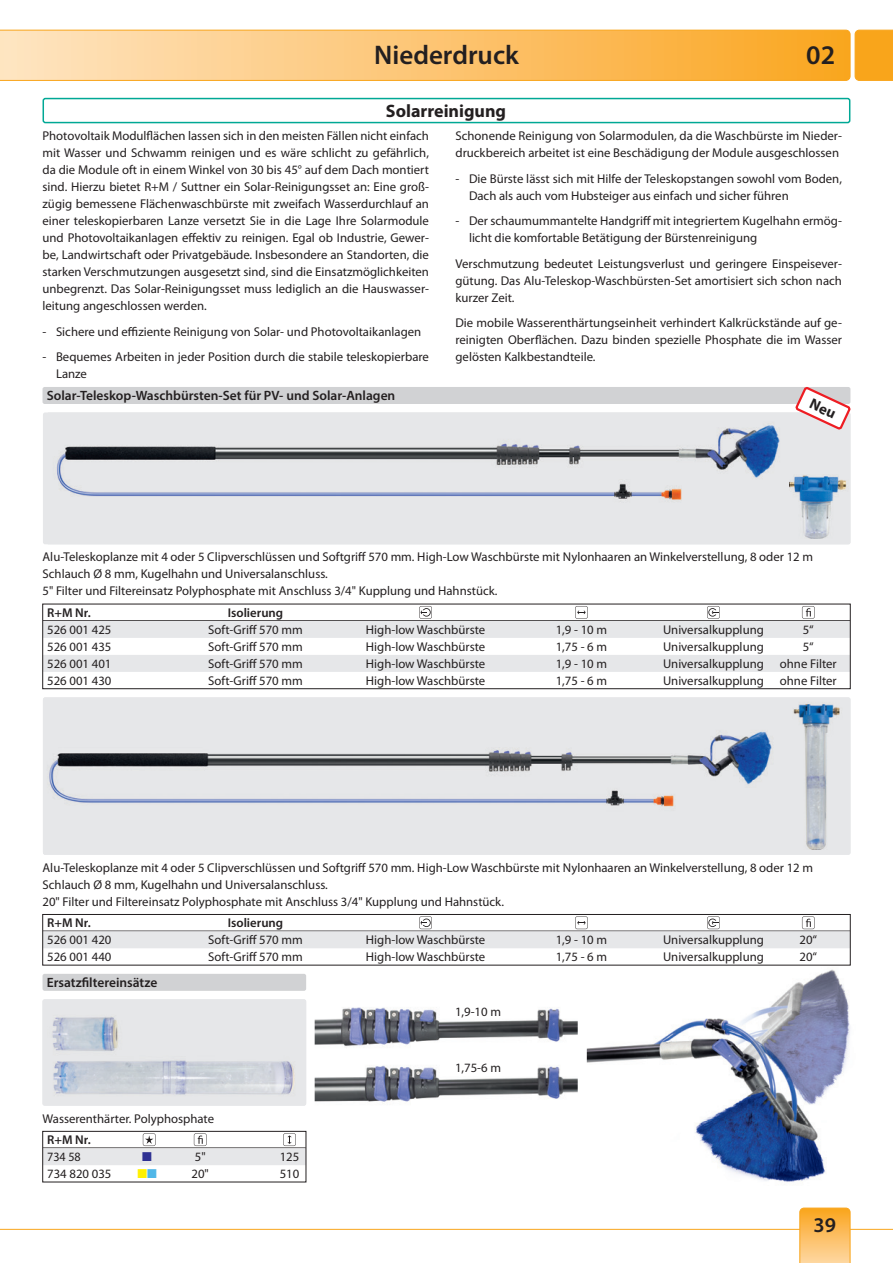
<style>
.page{position:relative;width:893px;height:1263px;background:#fff}
.page>*{position:absolute;margin:0;border:0;box-sizing:border-box;transform-origin:0 0}
._2014_-_Kapitelüberschrift{font:600 27px "Myriad Pro";color:#231f20}
.t1{font:600 21px "Myriad Pro";color:#231f20}
._2014_AG_-_Master{font:700 18px "Myriad Pro";color:#231f20}
._2014_AN_-_Master{font:600 13.5px "Myriad Pro";color:#231f20}
._2014_AT_-_Master{font:12.75px/17px "Myriad Pro";color:#231f20}
.T_master_c{font:12.75px "Myriad Pro";color:#231f20}
.T_master_b{font:12.75px "Myriad Pro";color:#231f20}
.T_master_a{font:600 12.75px "Myriad Pro";color:#231f20}
.T_master_b-2{font:12.75px "Myriad Pro";color:#231f20;scale:.95 1}
.Tab_19{font:12.75px "Zapf Dingbats";color:#2e3092}
</style>
<div class="page">
<hr style="left:0;top:1229px;width:893px;height:1px;background:#f9a51b">
<svg style="left:799px;top:1208px;width:51px;height:55px"></svg>
<svg style="left:0;top:30px;width:893px;height:51px"></svg>
<img style="left:43px;top:999px;width:263px;height:107px">
<img style="left:48px;top:412px;width:802px;height:132px">
<img style="left:789px;top:475px;width:60px;height:64px">
<img style="left:43px;top:697px;width:807px;height:158px">
<img style="left:792px;top:698px;width:51px;height:152px">
<img style="left:587px;top:963px;width:264px;height:219px">
<img style="left:315px;top:1007px;width:263px;height:40px">
<img style="left:315px;top:1065px;width:263px;height:39px">
<div style="left:43px;top:98px;width:807px;height:25px;border:2px solid #00a895;border-radius:2px"></div>
<div style="left:43px;top:1148px;width:263px;height:17px;background:#e6e7e9"></div>
<svg style="left:143px;top:1133px;width:13px;height:13px"></svg>
<svg style="left:194px;top:1133px;width:13px;height:13px"></svg>
<svg style="left:283px;top:1133px;width:13px;height:13px"></svg>
<div style="left:43px;top:1131px;width:263px;height:51px;border:1px solid #231f20"></div>
<div style="left:43px;top:387px;width:807px;height:17px;background:#d1d2d4;border-radius:2px"></div>
<div style="left:43px;top:974px;width:263px;height:17px;background:#d1d2d4;border-radius:2px"></div>
<hr style="left:43px;top:620px;width:807px;height:1px;background:#231f20">
<div style="left:43px;top:621px;width:807px;height:17px;background:#e6e7e9"></div>
<div style="left:43px;top:655px;width:807px;height:17px;background:#e6e7e9"></div>
<svg style="left:419px;top:606px;width:13px;height:13px"></svg>
<svg style="left:575px;top:606px;width:13px;height:13px"></svg>
<svg style="left:707px;top:606px;width:13px;height:13px"></svg>
<svg style="left:802px;top:606px;width:13px;height:13px"></svg>
<div style="left:43px;top:604px;width:807px;height:85px;border:1px solid #231f20"></div>
<div style="left:43px;top:931px;width:807px;height:17px;background:#e6e7e9"></div>
<svg style="left:419px;top:916px;width:13px;height:13px"></svg>
<svg style="left:575px;top:916px;width:13px;height:13px"></svg>
<svg style="left:707px;top:916px;width:13px;height:13px"></svg>
<svg style="left:802px;top:916px;width:13px;height:13px"></svg>
<div style="left:43px;top:914px;width:807px;height:51px;border:1px solid #231f20"></div>
<svg style="left:793px;top:387px;width:58px;height:45px"></svg>
<p class="_2014_-_Kapitelüberschrift" style="left:374px;top:38px;width:146px">Niederdruck</p>
<h1 class="_2014_-_Kapitelüberschrift" style="left:806px;top:38px;width:30px">02</h1>
<p class="_2014_AG_-_Master" style="left:386px;top:99px;width:122px">Solarreinigung</p>
<p class="_2014_AT_-_Master" style="left:43px;top:128px;width:388px;text-align:justify">Photovoltaik Modulflächen lassen sich in den meisten Fällen nicht einfach mit Wasser und Schwamm reinigen und es wäre schlicht zu gefährlich, da die Module oft in einem Winkel von 30 bis 45° auf dem Dach montiert sind. Hierzu bietet R+M / Suttner ein Solar-Reinigungsset an: Eine groß&shy;zügig bemessene Flächenwaschbürste mit zweifach Wasserdurchlauf an einer teleskopierbaren Lanze versetzt Sie in die Lage Ihre Solarmodule und Photovoltaikanlagen effektiv zu reinigen. Egal ob Industrie, Gewer&shy;be, Landwirtschaft oder Privatgebäude. Insbesondere an Standorten, die starken Verschmutzungen ausgesetzt sind, sind die Einsatzmöglichkeiten unbegrenzt. Das Solar-Reinigungsset muss lediglich an die Hauswasser&shy;leitung angeschlossen werden.</p>
<p class="_2014_AT_-_Master" style="left:43px;top:323px;width:380px">- Sichere und effiziente Reinigung von Solar- und Photovoltaikanlagen</p>
<p class="_2014_AT_-_Master" style="left:56px;top:349px;width:374px;text-indent:-14px">- Bequemes Arbeiten in jeder Position durch die stabile teleskopierbare<br>Lanze</p>
<p class="_2014_AN_-_Master" style="left:47px;top:387px;width:350px">Solar-Teleskop-Waschbürsten-Set für PV- und Solar-Anlagen</p>
<p class="_2014_AT_-_Master" style="left:455px;top:128px;width:388px">Schonende Reinigung von Solarmodulen, da die Waschbürste im Nieder&shy;druckbereich arbeitet ist eine Beschädigung der Module ausgeschlossen</p>
<p class="_2014_AT_-_Master" style="left:469px;top:170px;width:374px;text-indent:-14px">- Die Bürste lässt sich mit Hilfe der Teleskopstangen sowohl vom Boden,<br>Dach als auch vom Hubsteiger aus einfach und sicher führen</p>
<p class="_2014_AT_-_Master" style="left:469px;top:213px;width:374px;text-indent:-14px">- Der schaumummantelte Handgriff mit integriertem Kugelhahn ermög&shy;licht die komfortable Betätigung der Bürstenreinigung</p>
<p class="_2014_AT_-_Master" style="left:455px;top:255px;width:388px;text-align:justify">Verschmutzung bedeutet Leistungsverlust und geringere Einspeisever&shy;gütung. Das Alu-Teleskop-Waschbürsten-Set amortisiert sich schon nach kurzer Zeit.</p>
<p class="_2014_AT_-_Master" style="left:455px;top:315px;width:388px;text-align:justify">Die mobile Wasserenthärtungseinheit verhindert Kalkrückstände auf ge&shy;reinigten Oberflächen. Dazu binden spezielle Phosphate die im Wasser gelösten Kalkbestandteile.</p>
<p class="_2014_AT_-_Master" style="left:43px;top:549px;width:772px">Alu-Teleskoplanze mit 4 oder 5 Clipverschlüssen und Softgriff 570 mm. High-Low Waschbürste mit Nylonhaaren an Winkelverstellung, 8 oder 12 m<br>Schlauch Ø 8 mm, Kugelhahn und Universalanschluss.<br>5" Filter und Filtereinsatz Polyphosphate mit Anschluss 3/4" Kupplung und Hahnstück.</p>
<p class="T_master_a" style="left:47px;top:604px;width:45px">R+M Nr.</p>
<p class="T_master_a" style="left:228px;top:604px;width:57px">Isolierung</p>
<p class="T_master_b" style="left:47px;top:622px;width:66px">526 001 425</p>
<p class="T_master_b" style="left:208px;top:622px;width:96px">Soft-Griff 570 mm</p>
<p class="T_master_b" style="left:366px;top:622px;width:121px">High-low Waschbürste</p>
<p class="T_master_b" style="left:556px;top:622px;width:53px">1,9 - 10 m</p>
<p class="T_master_b" style="left:663px;top:622px;width:102px">Universalkupplung</p>
<p class="T_master_b" style="left:803px;top:622px;width:13px">5“</p>
<p class="T_master_c" style="left:47px;top:639px;width:66px">526 001 435</p>
<p class="T_master_c" style="left:208px;top:639px;width:96px">Soft-Griff 570 mm</p>
<p class="T_master_c" style="left:366px;top:639px;width:121px">High-low Waschbürste</p>
<p class="T_master_c" style="left:556px;top:639px;width:53px">1,75 - 6 m</p>
<p class="T_master_c" style="left:663px;top:639px;width:102px">Universalkupplung</p>
<p class="T_master_c" style="left:803px;top:639px;width:13px">5“</p>
<p class="T_master_b" style="left:47px;top:656px;width:66px">526 001 401</p>
<p class="T_master_b" style="left:208px;top:656px;width:96px">Soft-Griff 570 mm</p>
<p class="T_master_b" style="left:366px;top:656px;width:121px">High-low Waschbürste</p>
<p class="T_master_b" style="left:556px;top:656px;width:53px">1,9 - 10 m</p>
<p class="T_master_b" style="left:663px;top:656px;width:102px">Universalkupplung</p>
<p class="T_master_b" style="left:780px;top:656px;width:58px">ohne Filter</p>
<p class="T_master_c" style="left:47px;top:673px;width:66px">526 001 430</p>
<p class="T_master_c" style="left:208px;top:673px;width:96px">Soft-Griff 570 mm</p>
<p class="T_master_c" style="left:366px;top:673px;width:121px">High-low Waschbürste</p>
<p class="T_master_c" style="left:556px;top:673px;width:53px">1,75 - 6 m</p>
<p class="T_master_c" style="left:663px;top:673px;width:102px">Universalkupplung</p>
<p class="T_master_c" style="left:780px;top:673px;width:58px">ohne Filter</p>
<p class="_2014_AT_-_Master" style="left:43px;top:859px;width:772px">Alu-Teleskoplanze mit 4 oder 5 Clipverschlüssen und Softgriff 570 mm. High-Low Waschbürste mit Nylonhaaren an Winkelverstellung, 8 oder 12 m<br>Schlauch Ø 8 mm, Kugelhahn und Universalanschluss.<br>20" Filter und Filtereinsatz Polyphosphate mit Anschluss 3/4" Kupplung und Hahnstück.</p>
<p class="T_master_a" style="left:47px;top:915px;width:45px">R+M Nr.</p>
<p class="T_master_a" style="left:228px;top:915px;width:57px">Isolierung</p>
<p class="T_master_b" style="left:47px;top:933px;width:66px">526 001 420</p>
<p class="T_master_b" style="left:208px;top:933px;width:96px">Soft-Griff 570 mm</p>
<p class="T_master_b" style="left:366px;top:933px;width:121px">High-low Waschbürste</p>
<p class="T_master_b" style="left:556px;top:933px;width:53px">1,9 - 10 m</p>
<p class="T_master_b" style="left:663px;top:933px;width:102px">Universalkupplung</p>
<p class="T_master_b" style="left:799px;top:933px;width:19px">20“</p>
<p class="T_master_c" style="left:47px;top:950px;width:66px">526 001 440</p>
<p class="T_master_c" style="left:208px;top:950px;width:96px">Soft-Griff 570 mm</p>
<p class="T_master_c" style="left:366px;top:950px;width:121px">High-low Waschbürste</p>
<p class="T_master_c" style="left:556px;top:950px;width:53px">1,75 - 6 m</p>
<p class="T_master_c" style="left:663px;top:950px;width:102px">Universalkupplung</p>
<p class="T_master_c" style="left:799px;top:950px;width:19px">20“</p>
<p class="_2014_AN_-_Master" style="left:47px;top:974px;width:112px">Ersatzfiltereinsätze</p>
<p class="_2014_AT_-_Master" style="left:43px;top:1110px;width:173px">Wasserenthärter. Polyphosphate</p>
<p class="T_master_a" style="left:47px;top:1131px;width:45px">R+M Nr.</p>
<p class="T_master_b-2" style="left:47px;top:1150px;width:37px">734 58</p>
<p class="T_master_b" style="left:195px;top:1150px;width:12px">5"</p>
<p class="T_master_b" style="left:280px;top:1150px;width:21px">125</p>
<p class="T_master_c" style="left:47px;top:1167px;width:66px">734 820 035</p>
<p class="T_master_c" style="left:192px;top:1167px;width:19px">20"</p>
<p class="T_master_c" style="left:280px;top:1167px;width:21px">510</p>
<p class="Tab_19" style="left:142px;top:1150px;width:11px">■</p>
<p class="_2014_AT_-_Master" style="left:455px;top:1004px;width:48px">1,9-10 m</p>
<p class="_2014_AT_-_Master" style="left:455px;top:1059px;width:48px">1,75-6 m</p>
<h2 class="t1" style="left:814px;top:1212px;width:24px">39</h2>
</div>
